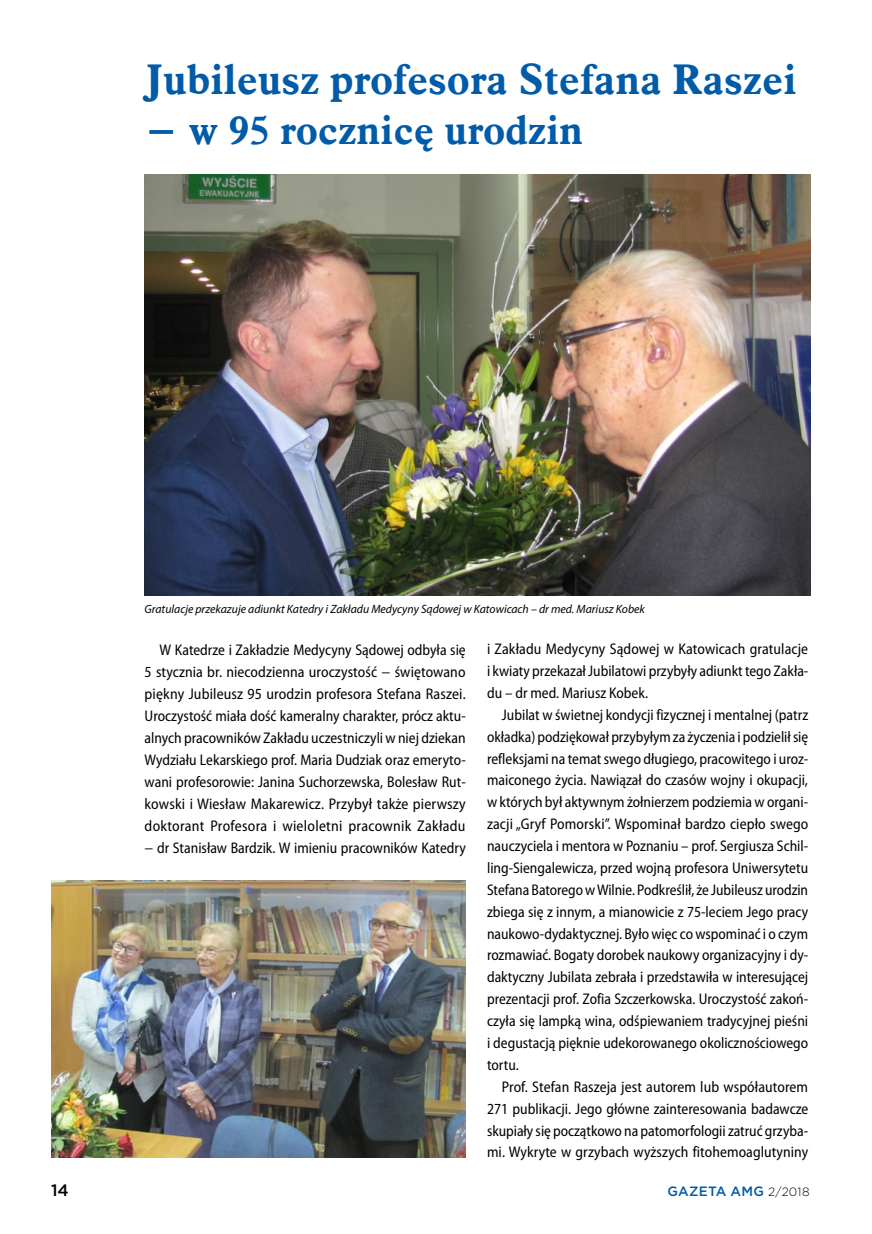
<style>
.page{position:relative;width:872px;height:1234px;background:#fff}
.page>*{position:absolute;margin:0;border:0;box-sizing:border-box;transform-origin:0 0}
.t1{font:700 42px "Aldine 721 EU";letter-spacing:.005em;color:#005ba8}
.t2{font:700 40.5px "Aldine 721 EU";letter-spacing:.005em;color:#005ba8}
.t3{font:500 16.5px "Gotham";color:#000}
.t4{font:semi-condensed 15.45px/21.9px "Myriad Pro";color:#000;text-align:justify;scale:.96 1}
.t5{font:semi-condensed 15.45px/21.9px "Myriad Pro";color:#000;text-align:justify}
.t6{font:500 13.5px "Gotham";letter-spacing:.015em;color:#005ba8}
.t7{font:italic 12px "Myriad Pro";color:#000}
.s1{font-weight:300;font-size:12px;color:#000}
</style>
<div class="page">
<img style="left:145px;top:174px;width:665px;height:421px">
<img style="left:51px;top:880px;width:415px;height:277px">
<h1 class="t1" style="left:145px;top:54px;width:653px">Jubileusz profesora Stefana Raszei</h1>
<h2 class="t2" style="left:145px;top:105px;width:440px">− w 95 rocznicę urodzin</h2>
<p class="t7" style="left:145px;top:601px;width:502px">Gratulacje przekazuje adiunkt Katedry i Zakładu Medycyny Sądowej w Katowicach – dr med. Mariusz Kobek</p>
<p class="t4" style="left:145px;top:638px;width:336px;text-indent:15px">W Katedrze i Zakładzie Medycyny Sądowej odbyła się 5 stycznia br. niecodzienna uroczystość − świętowano piękny Jubileusz 95 urodzin profesora Stefana Raszei.<br>Uroczystość miała dość kameralny charakter, prócz aktu&shy;alnych pracowników Zakładu uczestniczyli w niej dziekan Wydziału Lekarskiego prof. Maria Dudziak oraz emeryto&shy;wani profesorowie: Janina Suchorzewska, Bolesław Rut&shy;kowski i Wiesław Makarewicz. Przybył także pierwszy doktorant Profesora i wieloletni pracownik Zakładu − dr Stanisław Bardzik. W imieniu pracowników Katedry</p>
<p class="t5" style="left:487px;top:637px;width:323px">i Zakładu Medycyny Sądowej w Katowicach gratulacje i kwiaty przekazał Jubilatowi przybyły adiunkt tego Zakła&shy;du – dr med. Mariusz Kobek.</p>
<p class="t4" style="left:487px;top:703px;width:336px;text-indent:15px">Jubilat w świetnej kondycji fizycznej i mentalnej (patrz okładka) podziękował przybyłym za życzenia i podzielił się refleksjami na temat swego długiego, pracowitego i uroz&shy;maiconego życia. Nawiązał do czasów wojny i okupacji, w których był aktywnym żołnierzem podziemia w organi&shy;zacji „Gryf Pomorski”. Wspominał bardzo ciepło swego nauczyciela i mentora w Poznaniu – prof. Sergiusza Schil&shy;ling-Siengalewicza, przed wojną profesora Uniwersytetu Stefana Batorego w Wilnie. Podkreślił, że Jubileusz urodzin zbiega się z innym, a mianowicie z 75-leciem Jego pracy naukowo-dydaktycznej. Było więc co wspominać i o czym rozmawiać. Bogaty dorobek naukowy organizacyjny i dy&shy;daktyczny Jubilata zebrała i przedstawiła w interesującej prezentacji prof. Zofia Szczerkowska. Uroczystość zakoń&shy;czyła się lampką wina, odśpiewaniem tradycyjnej pieśni i degustacją pięknie udekorowanego okolicznościowego tortu.</p>
<p class="t5" style="left:487px;top:1075px;width:323px;text-indent:15px">Prof. Stefan Raszeja jest autorem lub współautorem 271 publikacji. Jego główne zainteresowania badawcze skupiały się początkowo na patomorfologii zatruć grzyba&shy;mi. Wykryte w grzybach wyższych fitohemoaglutyniny</p>
<p class="t3" style="left:51px;top:1179px;width:19px">14</p>
<p class="t6" style="left:667px;top:1182px;width:144px">GAZETA AMG <span class="s1">2/2018</span></p>
</div>
